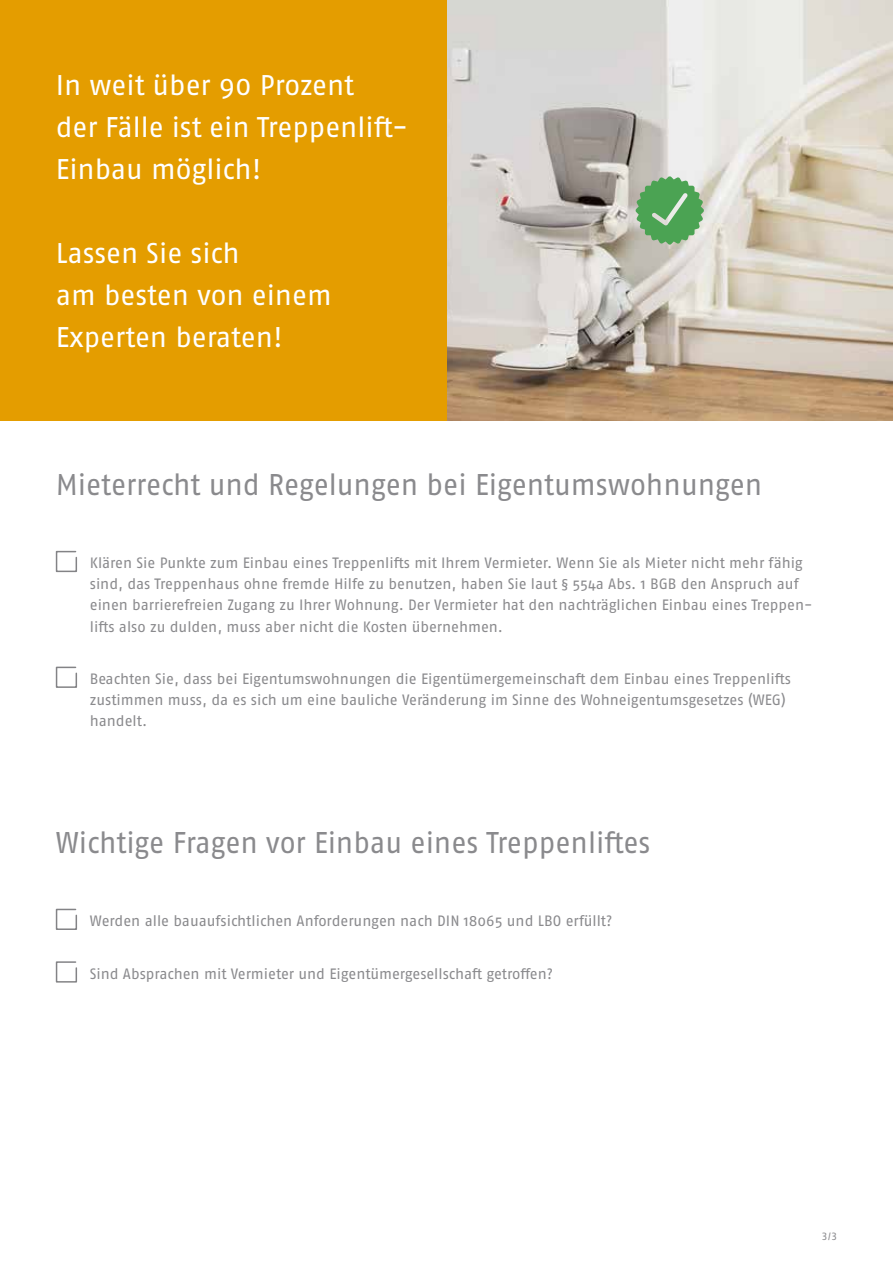
<style>
.page{position:relative;width:893px;height:1263px;background:#fff}
.page>*{position:absolute;margin:0;border:0;box-sizing:border-box;transform-origin:0 0}
.t1{font:30px "Fago OT";letter-spacing:-.005em;color:#8a8a8d;scale:.96 1}
.t2{font:28.5px/42.2px "Fago OT";color:#fff}
.t3{font:15px/21px "Fago OT";letter-spacing:-.005em;color:#8a8a8d}
.t4{font:10.5px "Fago OT";color:#8a8a8d}
</style>
<div class="page">
<svg style="left:55px;top:550px;width:22px;height:23px"></svg>
<svg style="left:55px;top:666px;width:22px;height:22px"></svg>
<svg style="left:55px;top:908px;width:22px;height:22px"></svg>
<svg style="left:55px;top:961px;width:22px;height:22px"></svg>
<img style="left:446px;top:0;width:447px;height:421px">
<div style="left:0;top:0;width:446px;height:421px;background:#e49d00"></div>
<svg style="left:636px;top:176px;width:68px;height:69px;background:#78b27a"></svg>
<h2 class="t2" style="left:56px;top:64px;width:354px">In weit über 90 Prozent<br>der Fälle ist ein Treppenlift-<br>Einbau möglich!</h2>
<h2 class="t2" style="left:56px;top:232px;width:277px">Lassen Sie sich<br>am besten von einem<br>Experten beraten!</h2>
<h1 class="t1" style="left:56px;top:466px;width:737px">Mieterrecht und Regelungen bei Eigentumswohnungen</h1>
<p class="t3" style="left:90px;top:553px;width:724px">Klären Sie Punkte zum Einbau eines Treppenlifts mit Ihrem Vermieter. Wenn Sie als Mieter nicht mehr fähig sind, das Treppenhaus ohne fremde Hilfe zu benutzen, haben Sie laut § 554a Abs. 1 BGB den Anspruch auf einen barrierefreien Zugang zu Ihrer Wohnung. Der Vermieter hat den nachträglichen Einbau eines Treppen&shy;lifts also zu dulden, muss aber nicht die Kosten übernehmen.</p>
<p class="t3" style="left:90px;top:668px;width:703px">Beachten Sie, dass bei Eigentumswohnungen die Eigentümergemeinschaft dem Einbau eines Treppenlifts zustimmen muss, da es sich um eine bauliche Veränderung im Sinne des Wohneigentumsgesetzes (WEG) handelt.</p>
<h1 class="t1" style="left:56px;top:824px;width:621px">Wichtige Fragen vor Einbau eines Treppenliftes</h1>
<p class="t3" style="left:90px;top:910px;width:524px">Werden alle bauaufsichtlichen Anforderungen nach DIN 18065 und LBO erfüllt?</p>
<p class="t3" style="left:90px;top:963px;width:465px">Sind Absprachen mit Vermieter und Eigentümergesellschaft getroffen?</p>
<p class="t4" style="left:822px;top:1230px;width:17px">3/3</p>
</div>
